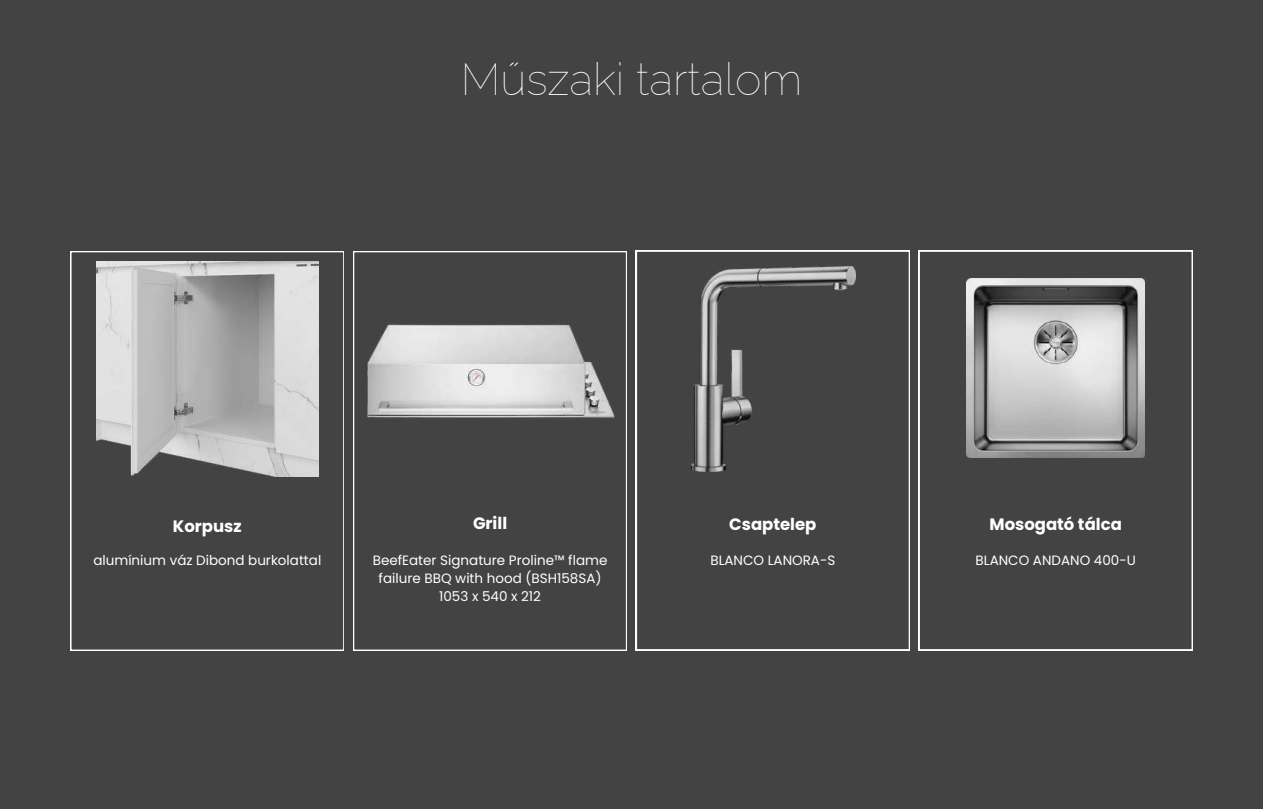
<style>
.page{position:relative;width:1263px;height:809px;background:#434343}
.page>*{position:absolute;margin:0;border:0;box-sizing:border-box;transform-origin:0 0}
.t1{font:100 45px "Raleway";color:#fff}
.t2{font:700 16.5px "Poppins";color:#fff}
.t3{font:13.5px/18px "Poppins";color:#fff;text-align:center}
</style>
<div class="page">
<svg style="left:70px;top:251px;width:274px;height:400px"></svg>
<img style="left:96px;top:261px;width:222px;height:215px">
<svg style="left:353px;top:251px;width:273px;height:400px"></svg>
<img style="left:361px;top:251px;width:258px;height:247px">
<svg style="left:636px;top:251px;width:273px;height:399px"></svg>
<svg style="left:919px;top:251px;width:273px;height:399px"></svg>
<img style="left:691px;top:266px;width:164px;height:205px">
<img style="left:966px;top:279px;width:179px;height:179px">
<h1 class="t1" style="left:461px;top:53px;width:343px">Műszaki tartalom</h1>
<p class="t2" style="left:173px;top:514px;width:70px">Korpusz</p>
<p class="t3" style="left:93px;top:551px;width:229px">alumínium váz Dibond burkolattal</p>
<p class="t2" style="left:473px;top:511px;width:36px">Grill</p>
<p class="t3" style="left:373px;top:551px;width:236px">BeefEater Signature Proline™ flame failure BBQ with hood (BSH158SA)<br>1053 x 540 x 212</p>
<p class="t2" style="left:729px;top:513px;width:89px">Csaptelep</p>
<p class="t3" style="left:710px;top:551px;width:127px">BLANCO LANORA-S</p>
<p class="t2" style="left:989px;top:513px;width:134px">Mosogató tálca</p>
<p class="t3" style="left:976px;top:551px;width:162px">BLANCO ANDANO 400-U</p>
</div>
